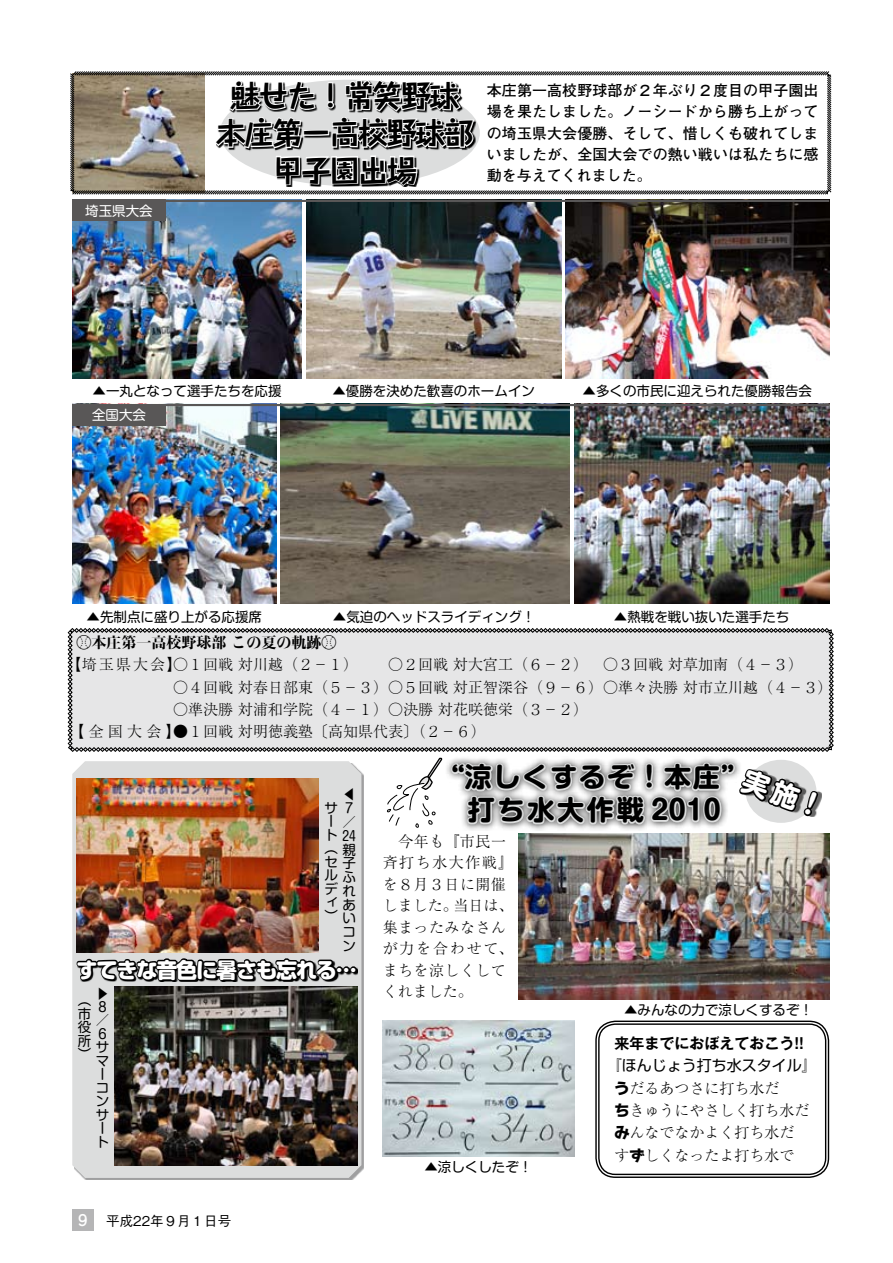
<style>
.page{position:relative;width:893px;height:1263px;background:#fff}
.page>*{position:absolute;margin:0;border:0;box-sizing:border-box;transform-origin:0 0}
.t1{font:700 30px/37.2px "Taka Hand Std";letter-spacing:-.05em;color:#000;text-align:center}
.t2{font:700 27px/33px "Shin M Go Pro";letter-spacing:.055em;color:#000}
.t3{font:800 21px "Soft Go Std";letter-spacing:-.05em;color:#fff}
.t4{font:300 15px/22.4px "Ryumin Pro";color:#000}
.t5{font:700 15px/21.3px "Futo Go B101 Pro";letter-spacing:.005em;color:#000;text-align:justify}
.t6{font:300 15px/21.6px "Ryumin Pro";letter-spacing:.03em;color:#000}
.t7{font:800 15px "Kocho Std";color:#000}
.t8{font:700 15px "Gothic MB101 Pro De";color:#000}
.t9{font:15px "Shin Go Pro";color:#000}
.t10{font:300 15px "Ryumin Pro";letter-spacing:.105em;color:#000}
.t11{font:500 15px "Jun 34 Pro";color:#fff}
.t12{font:13.5px/13.5px "Shin M Go Pro";color:#000;text-align:justify}
.t13{font:500 13.5px "Gothic BBB Pro";color:#000}
.t14{font:13.5px "Shin M Go Pro";color:#fff}
.s1{font-family:"Wanpaku GN Std";font-weight:700}
</style>
<div class="page">
<div style="left:72px;top:1210px;width:22px;height:21px;background:#b5b5b6"></div>
<div style="left:72px;top:830px;width:289px;height:348px;background:#dcdddd"></div>
<div style="left:595px;top:1020px;width:234px;height:158px;border:1px solid #000;border-radius:19px"></div>
<div style="left:598px;top:1023px;width:228px;height:152px;border:1px solid #000;border-radius:17px"></div>
<img style="left:519px;top:833px;width:310px;height:166px">
<img style="left:115px;top:986px;width:242px;height:179px">
<img style="left:383px;top:1020px;width:191px;height:137px">
<img style="left:77px;top:830px;width:242px;height:53px">
<img style="left:72px;top:406px;width:204px;height:198px">
<img style="left:72px;top:202px;width:230px;height:176px">
<img style="left:306px;top:202px;width:255px;height:176px">
<img style="left:566px;top:202px;width:263px;height:176px">
<img style="left:281px;top:406px;width:289px;height:198px">
<img style="left:574px;top:406px;width:255px;height:198px">
<svg style="left:70px;top:71px;width:762px;height:124px"></svg>
<hr style="left:72px;top:200px;width:757px;height:2px;background:#595757">
<hr style="left:72px;top:404px;width:757px;height:2px;background:#595757">
<div style="left:72px;top:200px;width:94px;height:21px;background:#595757"></div>
<div style="left:72px;top:404px;width:94px;height:21px;background:#595757"></div>
<svg style="left:338px;top:959px;width:20px;height:23px"></svg>
<img style="left:76px;top:883px;width:262px;height:154px">
<div style="left:336px;top:966px;width:7px;height:7px;border:2px solid #000;border-radius:50%"></div>
<div style="left:343px;top:966px;width:7px;height:7px;border:2px solid #000;border-radius:50%"></div>
<div style="left:350px;top:966px;width:7px;height:7px;border:2px solid #000;border-radius:50%"></div>
<svg style="left:213px;top:78px;width:262px;height:109px"></svg>
<svg style="left:68px;top:628px;width:766px;height:202px;background:#d6d0cd"></svg>
<p class="t14" style="left:85px;top:200px;width:69px">埼玉県大会</p>
<h1 class="t1" style="left:216px;top:74px;width:259px">魅せた！常笑野球本庄第一高校野球部甲子園出場</h1>
<p class="t5" style="left:487px;top:78px;width:333px">本庄第一高校野球部が２年ぶり２度目の甲子園出場を果たしました。ノーシードから勝ち上がっての埼玉県大会優勝、そして、惜しくも破れてしまいましたが、全国大会での熱い戦いは私たちに感動を与えてくれました。</p>
<p class="t12" style="left:93px;top:383px;width:190px">▲一丸となって選手たちを応援</p>
<p class="t14" style="left:92px;top:404px;width:56px">全国大会</p>
<p class="t12" style="left:332px;top:383px;width:204px">▲優勝を決めた歓喜のホームイン</p>
<p class="t12" style="left:583px;top:383px;width:231px">▲多くの市民に迎えられた優勝報告会</p>
<p class="t12" style="left:87px;top:608px;width:177px">▲先制点に盛り上がる応援席</p>
<p class="t12" style="left:333px;top:608px;width:204px">▲気迫のヘッドスライディング！</p>
<p class="t12" style="left:614px;top:608px;width:177px">▲熱戦を戦い抜いた選手たち</p>
<p class="t7" style="left:92px;top:630px;width:231px">本庄第一高校野球部この夏の軌跡</p>
<p class="t4" style="left:66px;top:652px;width:739px">【埼玉県大会】○１回戦対川越（２－１）　　○２回戦対大宮工（６－２）　○３回戦対草加南)４－３(</p>
<p class="t4" style="left:173px;top:674px;width:661px">○４回戦対春日部東（５－３）○５回戦対正智深谷（９－６）○準々決勝対市立川越)４－３(</p>
<p class="t4" style="left:69px;top:697px;width:521px;text-indent:104px">○準決勝対浦和学院（４－１）○決勝対花咲徳栄)３－２(【全国大会】●１回戦対明徳義塾〔高知県代表 )〔２－６(</p>
<p class="t12" style="left:341px;top:801px;width:15px;rotate:-90deg">▲</p>
<p class="t12" style="left:324px;top:799px;width:32px;line-height:14px;text-align:right">サ７／</p>
<p class="t12" style="left:324px;top:813px;width:9px">ー</p>
<p class="t12" style="left:324px;top:827px;width:33px">ト 24</p>
<p class="t12" style="left:342px;top:840px;width:15px;text-indent:-18px">（親子ふれあいコン</p>
<p class="t12" style="left:324px;top:853px;width:15px">セルディ</p>
<p class="t12" style="left:324px;top:907px;width:15px">(</p>
<h3 class="t3" style="left:77px;top:954px;width:282px">すてきな音色に暑さも忘れる...</h3>
<p class="t12" style="left:111px;top:986px;width:16px;rotate:90deg">▲</p>
<p class="t12" style="left:96px;top:999px;width:14px;text-align:left">８／<br>６</p>
<p class="t12" style="left:78px;top:992px;width:15px">（</p>
<p class="t12" style="left:78px;top:1005px;width:15px">市役所</p>
<p class="t12" style="left:96px;top:1039px;width:14px;text-align:left">サマーコンサート</p>
<p class="t12" style="left:78px;top:1046px;width:15px">(</p>
<p class="t11" style="left:78px;top:1208px;width:11px">9</p>
<p class="t13" style="left:106px;top:1210px;width:127px">平成22年９月１日号</p>
<h2 class="t2" style="left:438px;top:757px;width:312px">“涼しくするぞ！本庄“　打ち水大作戦 2010</h2>
<p class="t4" style="left:383px;top:829px;width:125px">　今年も『市民一</p>
<p class="t10" style="left:383px;top:851px;width:132px">斉打ち水大作戦『</p>
<p class="t6" style="left:383px;top:872px;width:125px">を８月３日に開催</p>
<p class="t4" style="left:453px;top:893px;width:61px">当日は、</p>
<p class="t6" style="left:383px;top:894px;width:132px">しました。<br>集まったみなさんが力を合わせて、まちを涼しくしてくれました。</p>
<p class="t12" style="left:424px;top:1159px;width:109px">▲涼しくしたぞ!</p>
<p class="t12" style="left:624px;top:1002px;width:190px">▲みんなの力で涼しくするぞ!</p>
<p class="t8" style="left:614px;top:1031px;width:191px">来年までにおぼえておこう !!</p>
<p class="t9" style="left:607px;top:1053px;width:211px">『ほんじょう打ち水スタイル『</p>
<p class="t4" style="left:614px;top:1076px;width:197px"><span class="s1">う</span>だるあつさに打ち水だ<br><span class="s1">ち</span>きゅうにやさしく打ち水だ<span class="s1">み</span>んなでなかよく打ち水だす<span class="s1">ず</span>しくなったよ打ち水で</p>
</div>
